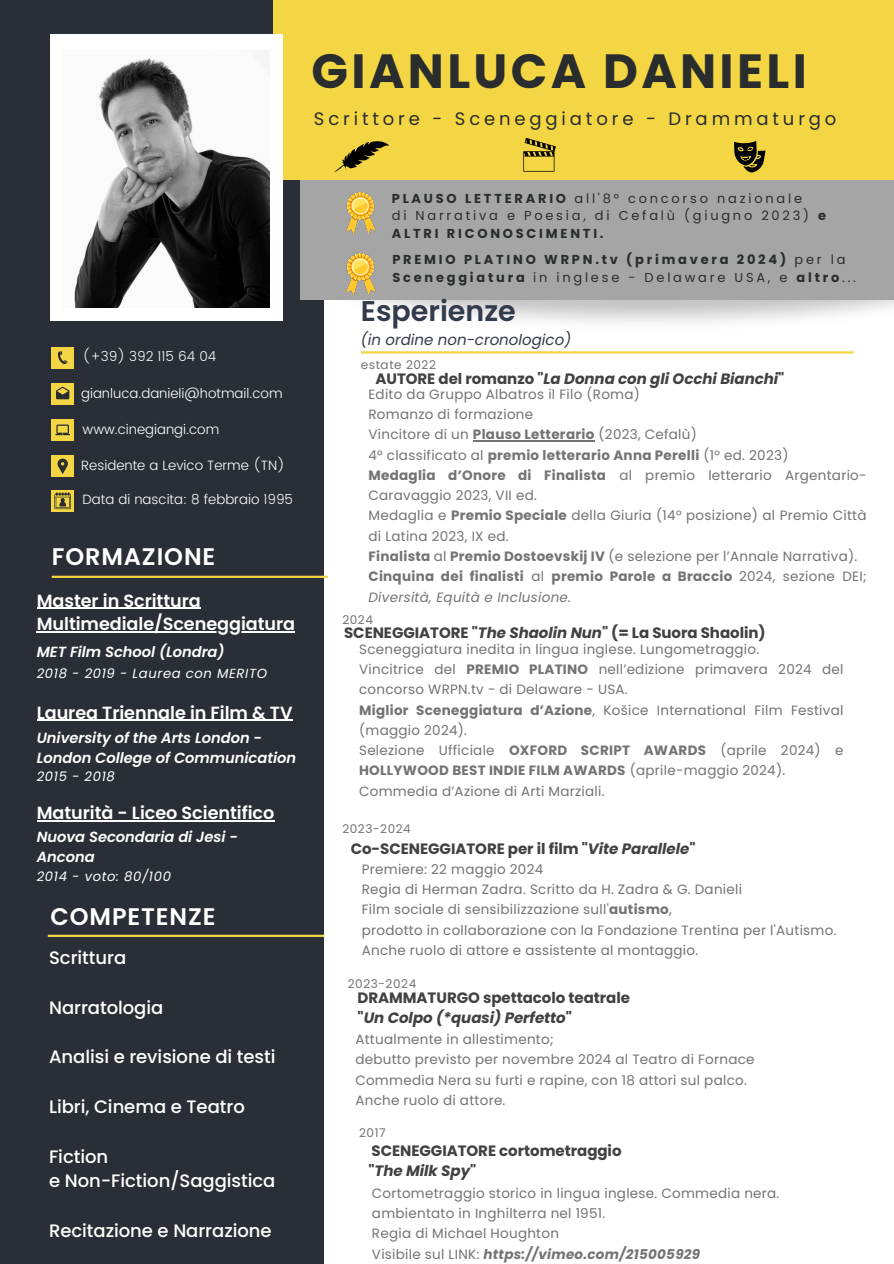
<style>
.page{position:relative;width:894px;height:1264px;background:#fff}
.page>*{position:absolute;margin:0;border:0;box-sizing:border-box;transform-origin:0 0}
.t1{font:700 48px "Poppins";letter-spacing:.07em;color:#292d2d}
.t2{font:600 28.5px "Poppins";color:#323b4c}
.t3{font:600 24px "Poppins";letter-spacing:.035em;color:#fff}
.t4{font:500 18px/24.8px "Poppins";letter-spacing:-.005em;color:#fff}
.t5{font:18px "Poppins";letter-spacing:.215em;color:#292d2d}
.t6{font:600 17.55px "Poppins";letter-spacing:-.005em;color:#fff}
.t7{font:700 15px/20.2px "Poppins";letter-spacing:-.005em;color:#414042}
.t8{font:italic 700 15px "Poppins";letter-spacing:-.005em;color:#414042}
.t9{font:italic 15px "Poppins";color:#323b4c}
.t10{font:italic 600 14.7px/20.2px "Poppins";letter-spacing:-.005em;color:#fff}
.t11{font:13.5px/20.2px "Poppins";letter-spacing:.02em;color:#737373}
.t12{font:300 13.5px "Poppins";color:#fff}
.t13{font:700 13.5px/20.2px "Poppins";letter-spacing:.02em;color:#737373}
.t14{font:italic 700 13.5px "Poppins";letter-spacing:.02em;color:#737373}
.t15{font:italic 13.2px "Poppins";letter-spacing:.045em;color:#fff}
.t16{font:12.9px/17.2px "Poppins";letter-spacing:.215em;color:#292d2d}
.t17{font:700 12.9px/17.2px "Poppins";letter-spacing:.215em;color:#292d2d}
.t18{font:12px "Poppins";letter-spacing:.045em;color:#737373}
.s1{font-weight:700}
.s2{font-weight:400}
.s3{font-weight:400;font-style:italic}
.s4{font-style:normal}
.s5{font-style:italic}
.s6{font-weight:400;font-style:normal}
</style>
<div class="page">
<div style="left:0;top:0;width:324px;height:1263px;background:#2a2e36"></div>
<img style="left:300px;top:299px;width:593px;height:55px">
<div style="left:300px;top:49px;width:593px;height:250px;background:#a6a5a5"></div>
<div style="left:273px;top:0;width:620px;height:179px;background:#f4d644"></div>
<hr style="left:361px;top:351px;width:492px;height:2px;background:#f4d644">
<div style="left:50px;top:35px;width:232px;height:286px;background:#fff"></div>
<img style="left:64px;top:51px;width:206px;height:256px">
<hr style="left:52px;top:575px;width:276px;height:3px;background:#f4d644">
<hr style="left:48px;top:934px;width:276px;height:2px;background:#f4d644">
<div style="left:52px;top:455px;width:22px;height:22px;background:#f4d644"></div>
<svg style="left:57px;top:458px;width:11px;height:16px"></svg>
<div style="left:52px;top:347px;width:22px;height:22px;background:#f4d644"></div>
<svg style="left:58px;top:351px;width:9px;height:13px"></svg>
<div style="left:52px;top:383px;width:22px;height:22px;background:#f4d644"></div>
<svg style="left:56px;top:386px;width:13px;height:13px"></svg>
<div style="left:52px;top:419px;width:22px;height:22px;background:#f4d644"></div>
<svg style="left:55px;top:424px;width:15px;height:11px"></svg>
<img style="left:346px;top:192px;width:30px;height:42px">
<svg style="left:334px;top:141px;width:55px;height:31px"></svg>
<svg style="left:523px;top:138px;width:32px;height:34px"></svg>
<svg style="left:734px;top:141px;width:31px;height:31px"></svg>
<div style="left:52px;top:490px;width:22px;height:22px;background:#f4d644"></div>
<svg style="left:54px;top:492px;width:17px;height:17px"></svg>
<hr style="left:37px;top:607px;width:164px;height:2px;background:#fff">
<hr style="left:37px;top:631px;width:258px;height:1px;background:#fff">
<hr style="left:37px;top:720px;width:255px;height:1px;background:#fff">
<hr style="left:473px;top:440px;width:121px;height:1px;background:#737373">
<img style="left:346px;top:254px;width:30px;height:41px">
<hr style="left:37px;top:820px;width:237px;height:1px;background:#fff">
<h2 class="t1" style="left:311px;top:38px;width:496px">GIANLUCA DANIELI</h2>
<h3 class="t5" style="left:314px;top:106px;width:524px">Scrittore - Sceneggiatore - Drammaturgo</h3>
<p class="t12" style="left:83px;top:348px;width:135px">(+39) 392 115 64 04</p>
<p class="t12" style="left:81px;top:386px;width:203px">gianluca.danieli@hotmail.com</p>
<p class="t12" style="left:83px;top:421px;width:138px">www.cinegiangi.com</p>
<h2 class="t12" style="left:81px;top:458px;width:205px">Residente a Levico Terme (TN)</h2>
<h5 class="t12" style="left:83px;top:491px;width:212px">Data di nascita: 8 febbraio 1995</h5>
<h5 class="t3" style="left:52px;top:539px;width:165px">FORMAZIONE</h5>
<h3 class="t6" style="left:37px;top:588px;width:165px">Master in Scrittura</h3>
<h5 class="t6" style="left:37px;top:611px;width:260px">Multimediale/Sceneggiatura</h5>
<p class="t10" style="left:37px;top:642px;width:189px">MET Film School (Londra)</p>
<p class="t15" style="left:37px;top:664px;width:232px">2018 - 2019 - Laurea con MERITO</p>
<h5 class="t6" style="left:37px;top:700px;width:257px">Laurea Triennale in Film &amp; TV</h5>
<h3 class="t10" style="left:37px;top:727px;width:261px">University of the Arts London -<br>London College of Communication</h3>
<h3 class="t15" style="left:37px;top:767px;width:80px">2015 - 2018</h3>
<h5 class="t6" style="left:37px;top:800px;width:239px">Maturità - Liceo Scientifico</h5>
<p class="t10" style="left:37px;top:826px;width:203px">Nuova Secondaria di Jesi -<br>Ancona</p>
<p class="t15" style="left:37px;top:866px;width:136px">2014 - voto: 80/100</p>
<p class="t3" style="left:50px;top:900px;width:167px">COMPETENZE</p>
<p class="t4" style="left:49px;top:945px;width:79px">Scrittura</p>
<h5 class="t4" style="left:49px;top:995px;width:116px">Narratologia</h5>
<p class="t4" style="left:49px;top:1044px;width:228px">Analisi e revisione di testi</p>
<p class="t4" style="left:49px;top:1094px;width:197px">Libri, Cinema e Teatro</p>
<p class="t4" style="left:49px;top:1143px;width:228px">Fiction<br>e Non-Fiction/Saggistica</p>
<p class="t4" style="left:49px;top:1218px;width:224px">Recitazione e Narrazione</p>
<p class="t16" style="left:391px;top:190px;width:411px"><span class="s1">PLAUSO LETTERARIO</span> all'8° concorso nazionale</p>
<p class="t16" style="left:391px;top:207px;width:435px">di Narrativa e Poesia, di Cefalù (giugno 2023) <span class="s1">e<br>ALTRI RICONOSCIMENTI.</span></p>
<p class="t17" style="left:392px;top:251px;width:465px">PREMIO PLATINO WRPN.tv (primavera 2024) <span class="s2">per la<br></span>Sceneggiatura <span class="s2">in inglese - Delaware USA, e</span> altro<span class="s2">...</span></p>
<h3 class="t2" style="left:361px;top:290px;width:156px">Esperienze</h3>
<h3 class="t9" style="left:361px;top:329px;width:212px">(in ordine non-cronologico)</h3>
<h3 class="t11" style="left:368px;top:384px;width:273px">Edito da Gruppo Albatros il Filo (Roma)</h3>
<h3 class="t11" style="left:368px;top:404px;width:166px">Romanzo di formazione</h3>
<h3 class="t11" style="left:368px;top:424px;width:330px">Vincitore di un <span class="s1">Plauso Letterario</span> (2023, Cefalù)</h3>
<h3 class="t11" style="left:368px;top:445px;width:421px">4° classificato al <span class="s1">premio letterario Anna Perelli</span> (1° ed. 2023)</h3>
<h1 class="t11" style="left:368px;top:465px;width:499px"><span class="s1">Medaglia d’Onore di Finalista</span> al premio letterario Argentario-<br>Caravaggio 2023, VII ed.</h1>
<h4 class="t11" style="left:368px;top:505px;width:499px">Medaglia e <span class="s1">Premio Speciale</span> della Giuria (14° posizione) al Premio Città di Latina 2023, IX ed.</h4>
<p class="t11" style="left:368px;top:546px;width:490px"><span class="s1">Finalista</span> al <span class="s1">Premio Dostoevskij IV</span> (e selezione per l’Annale Narrativa).</p>
<p class="t13" style="left:368px;top:566px;width:499px">Cinquina dei finalisti <span class="s2">al</span> premio Parole a Braccio <span class="s2">2024, sezione DEI;<br></span><span class="s3">Diversità, Equità e Inclusione.</span></p>
<p class="t18" style="left:361px;top:357px;width:77px">estate 2022</p>
<p class="t8" style="left:375px;top:368px;width:410px"><span class="s4">AUTORE del romanzo "</span>La Donna con gli Occhi Bianchi<span class="s4">"</span></p>
<h5 class="t18" style="left:342px;top:611px;width:32px">2024</h5>
<p class="t11" style="left:359px;top:639px;width:401px">Sceneggiatura inedita in lingua inglese. Lungometraggio.</p>
<p class="t11" style="left:359px;top:659px;width:485px">Vincitrice del <span class="s1">PREMIO PLATINO</span> nell’edizione primavera 2024 del concorso WRPN.tv - di Delaware - USA.</p>
<p class="t11" style="left:359px;top:699px;width:485px"><span class="s1">Miglior Sceneggiatura d’Azione</span>, Košice International Film Festival (maggio 2024).</p>
<p class="t11" style="left:359px;top:740px;width:485px">Selezione Ufficiale <span class="s1">OXFORD SCRIPT AWARDS</span> (aprile 2024) e<br><span class="s1">HOLLYWOOD BEST INDIE FILM AWARDS</span> (aprile-maggio 2024).</p>
<p class="t11" style="left:359px;top:780px;width:247px">Commedia d’Azione di Arti Marziali.</p>
<p class="t7" style="left:344px;top:622px;width:423px">SCENEGGIATORE "<span class="s5">The Shaolin Nun</span>" (= La Suora Shaolin)</p>
<p class="t18" style="left:342px;top:820px;width:70px">2023-2024</p>
<h6 class="t7" style="left:350px;top:838px;width:346px">Co-SCENEGGIATORE per il film "<span class="s5">Vite Parallele</span>"</h6>
<p class="t11" style="left:362px;top:858px;width:183px">Premiere: 22 maggio 2024</p>
<p class="t11" style="left:362px;top:879px;width:381px">Regia di Herman Zadra. Scritto da H. Zadra &amp; G. Danieli</p>
<p class="t11" style="left:362px;top:899px;width:311px">Film sociale di sensibilizzazione sull'<span class="s1">autismo</span>,</p>
<p class="t11" style="left:362px;top:919px;width:476px">prodotto in collaborazione con la Fondazione Trentina per l'Autismo.</p>
<p class="t11" style="left:362px;top:939px;width:338px">Anche ruolo di attore e assistente al montaggio.</p>
<p class="t18" style="left:347px;top:975px;width:70px">2023-2024</p>
<p class="t7" style="left:357px;top:987px;width:274px">DRAMMATURGO spettacolo teatrale "<span class="s5">Un Colpo (*quasi) Perfetto</span>"</p>
<p class="t11" style="left:355px;top:1029px;width:200px">Attualmente in allestimento;</p>
<p class="t11" style="left:355px;top:1049px;width:400px">debutto previsto per novembre 2024 al Teatro di Fornace</p>
<p class="t11" style="left:355px;top:1069px;width:393px">Commedia Nera su furti e rapine, con 18 attori sul palco.</p>
<p class="t11" style="left:355px;top:1089px;width:151px">Anche ruolo di attore.</p>
<p class="t18" style="left:359px;top:1124px;width:28px">2017</p>
<p class="t7" style="left:368px;top:1140px;width:254px">SCENEGGIATORE cortometraggio "<span class="s5">The Milk Spy</span>"</p>
<p class="t11" style="left:372px;top:1182px;width:409px">Cortometraggio storico in lingua inglese. Commedia nera.</p>
<p class="t11" style="left:372px;top:1203px;width:235px">ambientato in Inghilterra nel 1951.</p>
<p class="t11" style="left:372px;top:1223px;width:188px">Regia di Michael Houghton</p>
<p class="t14" style="left:372px;top:1244px;width:329px"><span class="s6">Visibile sul LINK:</span> https://vimeo.com/215005929</p>
</div>
